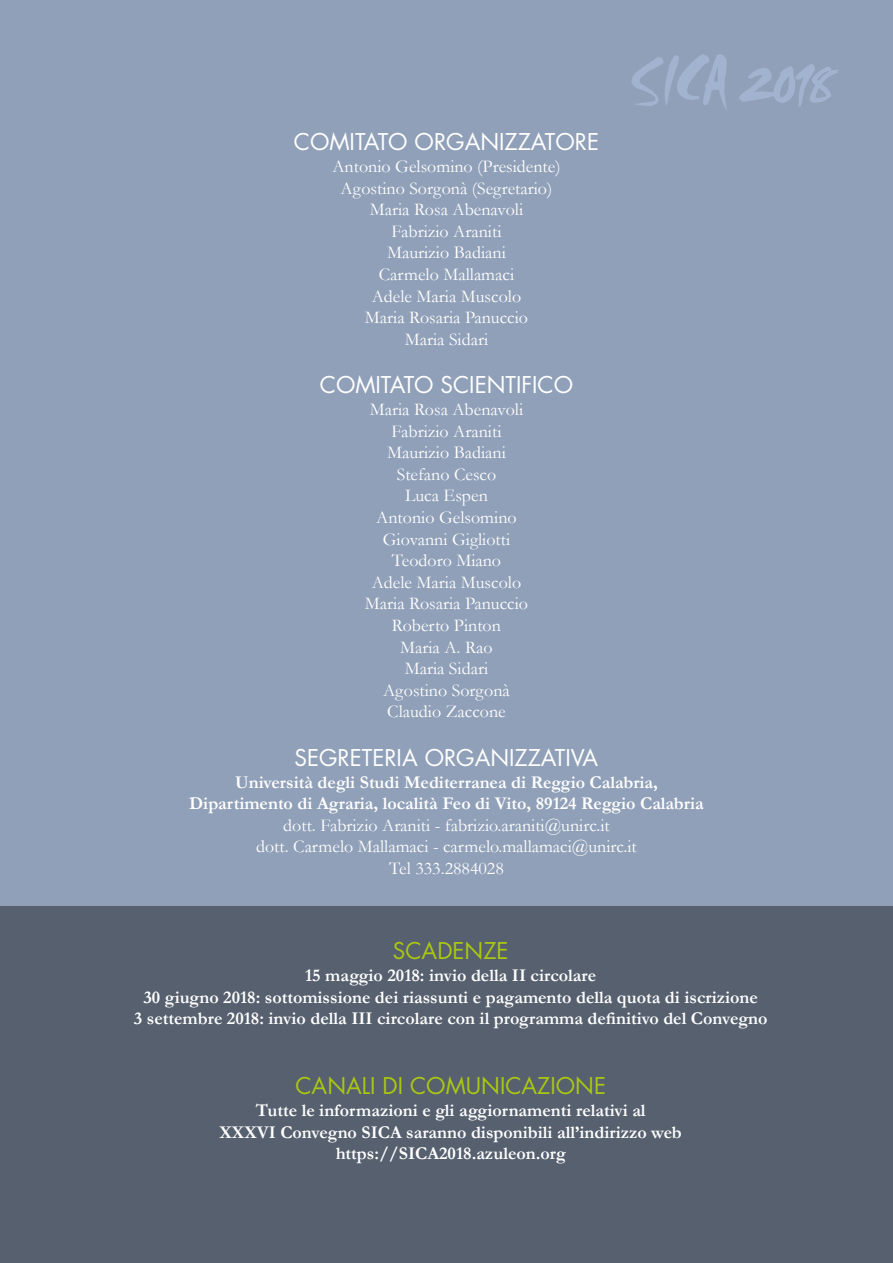
<style>
.page{position:relative;width:893px;height:1263px;background:#fff}
.page>*{position:absolute;margin:0;border:0;box-sizing:border-box;transform-origin:0 0}
.t1{font:22.5px "Futura Std";color:#fff}
.t2{font:22.5px "Futura Std";color:#aac811}
.t3{font:18px/21.6px "Garamond";color:#fff;text-align:center}
.t4{font:700 18px/21.6px "Garamond";color:#fff;text-align:center}
</style>
<div class="page">
<div style="left:0;top:0;width:893px;height:907px;background:#90a0b8"></div>
<div style="left:0;top:907px;width:893px;height:356px;background:#56606e"></div>
<svg style="left:631px;top:54px;width:96px;height:56px"></svg>
<svg style="left:739px;top:64px;width:99px;height:43px"></svg>
<p class="t1" style="left:294px;top:128px;width:307px">COMITATO ORGANIZZATORE</p>
<p class="t3" style="left:332px;top:155px;width:230px">Antonio Gelsomino (Presidente)<br>Agostino Sorgonà (Segretario)<br>Maria Rosa Abenavoli<br>Fabrizio Araniti<br>Maurizio Badiani<br>Carmelo Mallamaci<br>Adele Maria Muscolo<br>Maria Rosaria Panuccio<br>Maria Sidari</p>
<p class="t1" style="left:320px;top:371px;width:255px">COMITATO SCIENTIFICO</p>
<p class="t3" style="left:365px;top:398px;width:165px">Maria Rosa Abenavoli<br>Fabrizio Araniti<br>Maurizio Badiani<br>Stefano Cesco<br>Luca Espen<br>Antonio Gelsomino<br>Giovanni Gigliotti<br>Teodoro Miano<br>Adele Maria Muscolo<br>Maria Rosaria Panuccio<br>Roberto Pinton<br>Maria A. Rao<br>Maria Sidari<br>Agostino Sorgonà<br>Claudio Zaccone</p>
<p class="t1" style="left:295px;top:743px;width:305px">SEGRETERIA ORGANIZZATIVA</p>
<p class="t4" style="left:189px;top:771px;width:516px">Università degli Studi Mediterranea di Reggio Calabria,<br>Dipartimento di Agraria, località Feo di Vito, 89124 Reggio Calabria</p>
<p class="t3" style="left:256px;top:814px;width:382px">dott. Fabrizio Araniti - fabrizio.araniti@unirc.it<br>dott. Carmelo Mallamaci - carmelo.mallamaci@unirc.it<br>Tel 333.2884028</p>
<p class="t2" style="left:393px;top:937px;width:117px">SCADENZE</p>
<p class="t4" style="left:134px;top:964px;width:635px">15 maggio 2018: invio della II circolare<br>30 giugno 2018: sottomissione dei riassunti e pagamento della quota di iscrizione<br>3 settembre 2018: invio della III circolare con il programma definitivo del Convegno</p>
<p class="t2" style="left:295px;top:1072px;width:312px">CANALI DI COMUNICAZIONE</p>
<p class="t4" style="left:220px;top:1099px;width:464px">Tutte le informazioni e gli aggiornamenti relativi al<br>XXXVI Convegno SICA saranno disponibili all’indirizzo web https://SICA2018.azuleon.org</p>
</div>
